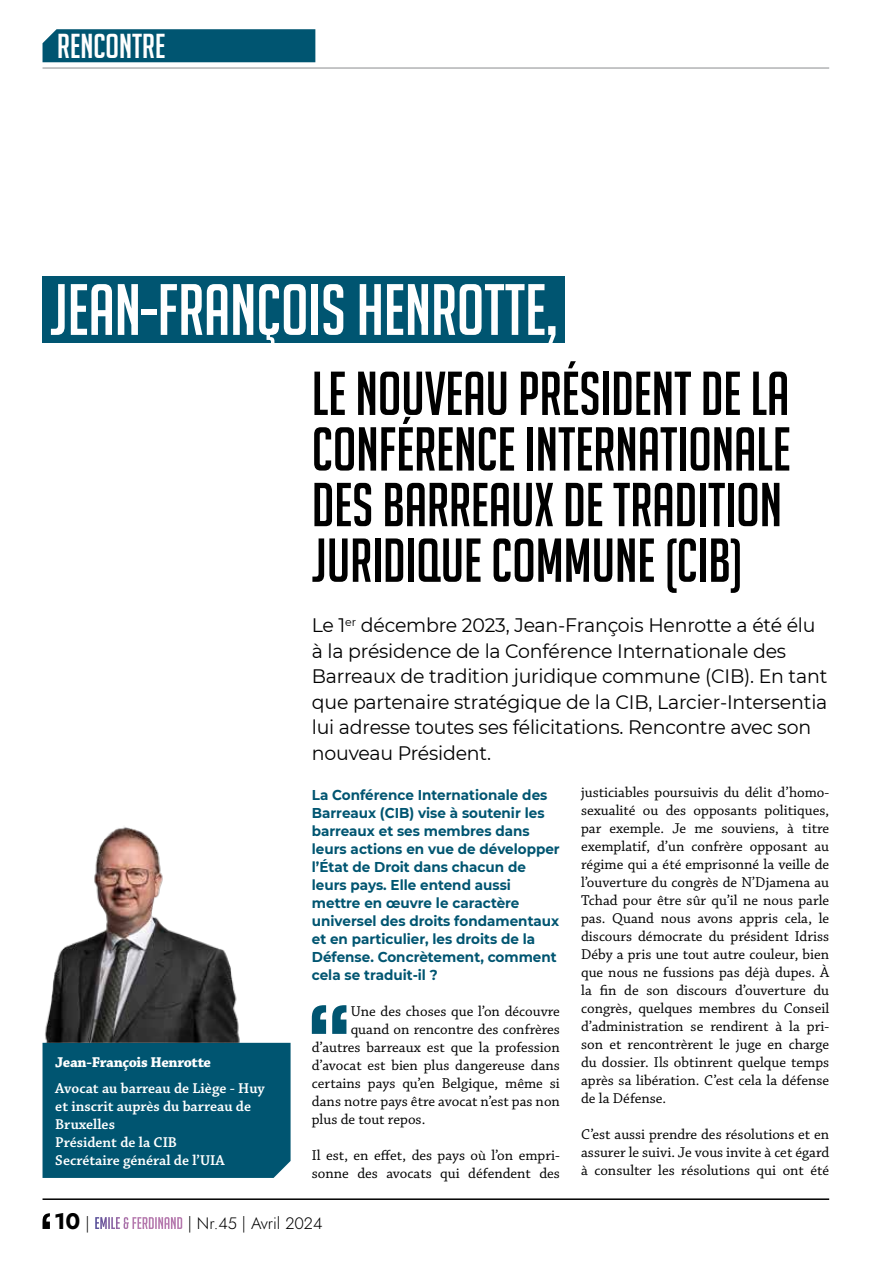
<style>
.page{position:relative;width:893px;height:1263px;background:#fff}
.page>*{position:absolute;margin:0;border:0;box-sizing:border-box;transform-origin:0 0}
.t1{font:70.8px "Big Noodle Titling";color:#fff;scale:.96 1}
.t2{font:60.45px/55.7px "Big Noodle Titling";color:#000;scale:.96 1}
.t3{font:33.75px "Big Noodle Titling";color:#fff}
.t4{font:19.5px/25.5px "Montserrat";letter-spacing:-.01em;color:#000}
.t5{font:16.5px "Jost";color:#000}
.t6{font:15px/18px "Chaparral Pro";color:#000;text-align:justify}
.t7{font:600 15px/18px "Chaparral Pro";color:#fff}
.t8{font:700 15px "Chaparral Pro";letter-spacing:-.02em;color:#fff}
.t9{font:700 14.25px/18px "Montserrat";color:#005571;scale:.95 1}
.s1{font-weight:700;font-size:22.5px}
.s2{font-family:"Big Noodle Titling";color:#fff}
</style>
<div class="page">
<svg style="left:43px;top:1213px;width:7px;height:16px"></svg>
<hr style="left:43px;top:1198px;width:786px;height:2px;background:#000">
<hr style="left:43px;top:67px;width:786px;height:2px;background:#b1b3b4">
<div style="left:43px;top:1043px;width:248px;height:135px;background:#005571"></div>
<img style="left:42px;top:827px;width:201px;height:216px">
<div style="left:43px;top:276px;width:522px;height:67px;background:#005571"></div>
<svg style="left:312px;top:1005px;width:34px;height:29px"></svg>
<div style="left:43px;top:29px;width:272px;height:33px;background:#005571"></div>
<h3 class="t3" style="left:57px;top:28px;width:110px">RENCONTRE</h3>
<h1 class="t1" style="left:50px;top:272px;width:530px">JEAN-FRANÇOIS HENROTTE,</h1>
<p class="t8" style="left:55px;top:1053px;width:157px">Jean-François Henrotte</p>
<p class="t7" style="left:55px;top:1080px;width:211px">Avocat au barreau de Liège - Huy et inscrit auprès du barreau de<br>Bruxelles<br>Président de la CIB<br>Secrétaire général de l’UIA</p>
<h2 class="t2" style="left:312px;top:366px;width:500px">LE NOUVEAU PRÉSIDENT DE LA<br>CONFÉRENCE INTERNATIONALE<br>DES BARREAUX DE TRADITION<br>JURIDIQUE COMMUNE (CIB)</h2>
<p class="t4" style="left:312px;top:612px;width:517px">Le 1<sup>er</sup> décembre 2023, Jean-François Henrotte a été élu à la présidence de la Conférence Internationale des Barreaux de tradition juridique commune (CIB). En tant que partenaire stratégique de la CIB, Larcier-Intersentia lui adresse toutes ses félicitations. Rencontre avec son nouveau Président.</p>
<p class="t9" style="left:312px;top:785px;width:262px">La Conférence Internationale des<br>Barreaux (CIB) vise à soutenir les barreaux et ses membres dans leurs actions en vue de développer l’État de Droit dans chacun de leurs pays. Elle entend aussi mettre en œuvre le caractère universel des droits fondamentaux et en particulier, les droits de la<br>Défense. Concrètement, comment cela se traduit-il ?</p>
<p class="t6" style="left:351px;top:1003px;width:211px">Une des choses que l’on découvre</p>
<p class="t6" style="left:351px;top:1021px;width:211px">quand on rencontre des confrères</p>
<p class="t6" style="left:312px;top:1039px;width:250px">d’autres barreaux est que la profession</p>
<p class="t6" style="left:312px;top:1057px;width:250px">d’avocat est bien plus dangereuse dans</p>
<p class="t6" style="left:312px;top:1075px;width:250px">certains pays qu’en Belgique, même si</p>
<p class="t6" style="left:312px;top:1093px;width:250px">dans notre pays être avocat n’est pas non</p>
<p class="t6" style="left:312px;top:1111px;width:115px">plus de tout repos.</p>
<p class="t6" style="left:312px;top:1147px;width:250px">Il est, en effet, des pays où l’on empri&shy;sonne des avocats qui défendent des</p>
<p class="t6" style="left:581px;top:784px;width:250px">justiciables poursuivis du délit d’homo&shy;sexualité ou des opposants politiques, par exemple. Je me souviens, à titre exemplatif, d’un confrère opposant au régime qui a été emprisonné la veille de l’ouverture du congrès de N’Djamena au Tchad pour être sûr qu’il ne nous parle pas. Quand nous avons appris cela, le discours démocrate du président Idriss Déby a pris une tout autre couleur, bien que nous ne fussions pas déjà dupes. À la fin de son discours d’ouverture du congrès, quelques membres du Conseil d’administration se rendirent à la pri&shy;son et rencontrèrent le juge en charge du dossier. Ils obtinrent quelque temps après sa libération. C’est cela la défense de la Défense.</p>
<p class="t6" style="left:581px;top:1126px;width:250px">C’est aussi prendre des résolutions et en assurer le suivi. Je vous invite à cet égard à consulter les résolutions qui ont été</p>
<p class="t5" style="left:54px;top:1212px;width:270px"><span class="s1">10</span> | <span class="s2">EMILE &amp; FERDINAND</span> | Nr.45 | Avril 2024</p>
</div>
